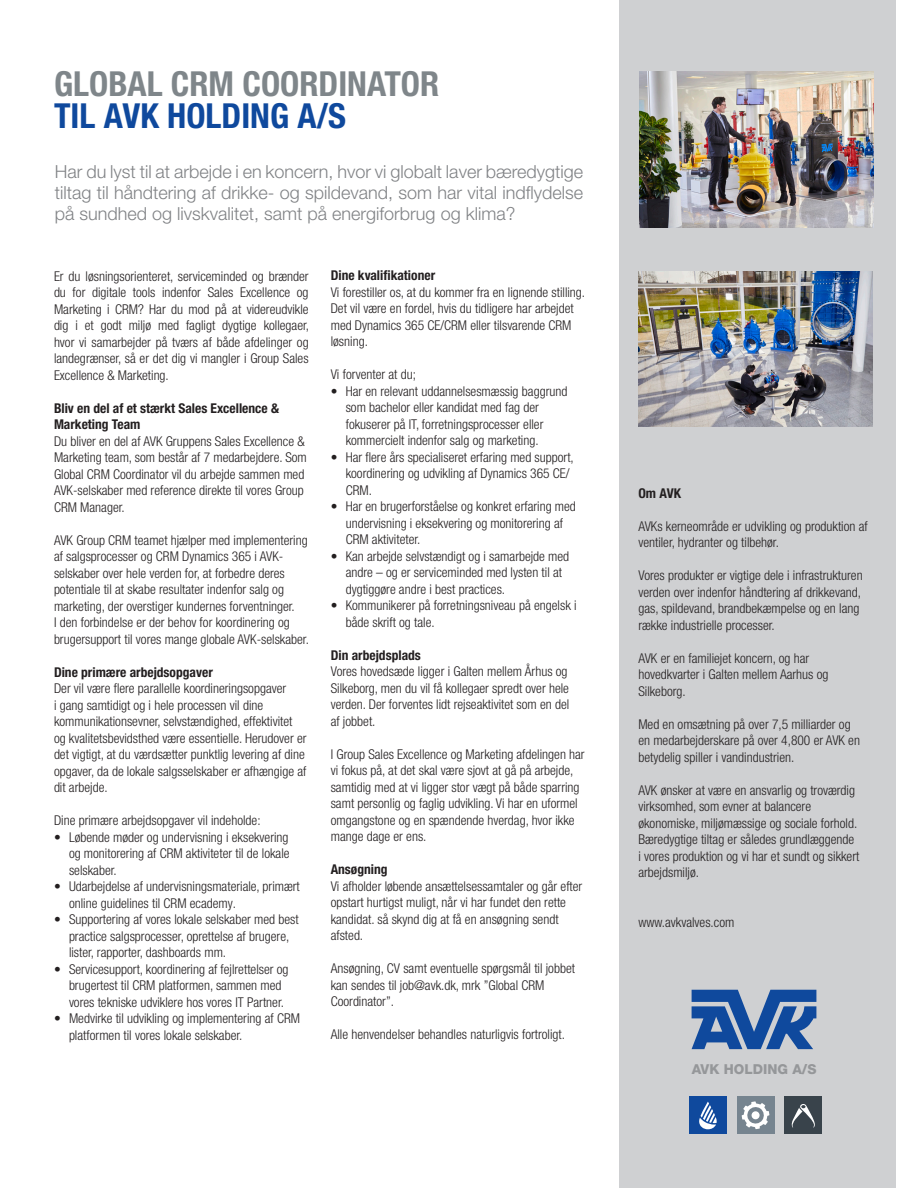
<style>
.page{position:relative;width:918px;height:1188px;background:#fff}
.page>*{position:absolute;margin:0;border:0;box-sizing:border-box;transform-origin:0 0}
.t1{font:700 condensed 34.5px "Helvetica Neue LT Pro";color:#7f868a}
.t2{font:700 condensed 34.5px "Helvetica Neue LT Pro";color:#0f499d}
.t3{font:300 18px/21px "Helvetica Neue LT Pro";color:#808285;text-align:justify}
.t4{font:800 13.65px "Helvetica Neue LT Pro";color:rgb(118 120 123/.65)}
.t5{font:300 condensed 13.5px/16.5px "Helvetica Neue LT Pro";color:#231f20}
.t6{font:700 condensed 13.5px/16.5px "Helvetica Neue LT Pro";color:#231f20}
</style>
<div class="page">
<div style="left:619px;top:0;width:276px;height:1188px;background:#cfd0d2"></div>
<div style="left:689px;top:1097px;width:38px;height:37px;background:#0f499d"></div>
<svg style="left:699px;top:1102px;width:18px;height:27px"></svg>
<div style="left:784px;top:1097px;width:38px;height:37px;background:#39434b"></div>
<svg style="left:792px;top:1104px;width:23px;height:24px"></svg>
<div style="left:737px;top:1097px;width:37px;height:37px;background:#76848f"></div>
<svg style="left:742px;top:1101px;width:27px;height:28px"></svg>
<img style="left:640px;top:72px;width:233px;height:155px">
<svg style="left:692px;top:990px;width:124px;height:59px"></svg>
<img style="left:639px;top:271px;width:234px;height:156px">
<p class="t1" style="left:54px;top:63px;width:387px">GLOBAL CRM COORDINATOR</p>
<p class="t2" style="left:54px;top:94px;width:294px">TIL AVK HOLDING A/S</p>
<p class="t3" style="left:55px;top:160px;width:530px">Har du lyst til at arbejde i en koncern, hvor vi globalt laver bæredygtige tiltag til håndtering af drikke- og spildevand, som har vital indflydelse på sundhed og livskvalitet, samt på energiforbrug og klima?</p>
<p class="t5" style="left:54px;top:268px;width:257px;text-align:justify">Er du løsningsorienteret, serviceminded og brænder du for digitale tools indenfor Sales Excellence og Marketing i CRM? Har du mod på at videreudvikle dig i et godt miljø med fagligt dygtige kollegaer, hvor vi samarbejder på tværs af både afdelinger og landegrænser, så er det dig vi mangler i Group Sales Excellence &amp; Marketing.</p>
<p class="t6" style="left:54px;top:399px;width:227px">Bliv en del af et stærkt Sales Excellence &amp;<br>Marketing Team</p>
<p class="t5" style="left:54px;top:433px;width:254px">Du bliver en del af AVK Gruppens Sales Excellence &amp; Marketing team, som består af 7 medarbejdere. Som Global CRM Coordinator vil du arbejde sammen med AVK-selskaber med reference direkte til vores Group CRM Manager.</p>
<p class="t5" style="left:54px;top:532px;width:256px">AVK Group CRM teamet hjælper med implementering af salgsprocesser og CRM Dynamics 365 i AVK&shy;selskaber over hele verden for, at forbedre deres potentiale til at skabe resultater indenfor salg og marketing, der overstiger kundernes forventninger.<br>I den forbindelse er der behov for koordinering og brugersupport til vores mange globale AVK-selskaber.</p>
<p class="t6" style="left:54px;top:663px;width:160px">Dine primære arbejdsopgaver</p>
<p class="t5" style="left:54px;top:680px;width:254px">Der vil være flere parallelle koordineringsopgaver<br>i gang samtidigt og i hele processen vil dine kommunikationsevner, selvstændighed, effektivitet og kvalitetsbevidsthed være essentielle. Herudover er det vigtigt, at du værdsætter punktlig levering af dine opgaver, da de lokale salgsselskaber er afhængige af dit arbejde.</p>
<p class="t5" style="left:54px;top:812px;width:208px">Dine primære arbejdsopgaver vil indeholde:</p>
<p class="t5" style="left:69px;top:829px;width:222px;text-align:justify;text-indent:-15px">• Løbende møder og undervisning i eksekvering og monitorering af CRM aktiviteter til de lokale selskaber.</p>
<p class="t5" style="left:69px;top:878px;width:232px;text-indent:-15px">• Udarbejdelse af undervisningsmateriale, primært online guidelines til CRM ecademy.</p>
<p class="t5" style="left:69px;top:911px;width:231px;text-indent:-15px">• Supportering af vores lokale selskaber med best practice salgsprocesser, oprettelse af brugere, lister, rapporter, dashboards mm.</p>
<p class="t5" style="left:69px;top:961px;width:221px;text-indent:-15px">• Servicesupport, koordinering af fejlrettelser og brugertest til CRM platformen, sammen med vores tekniske udviklere hos vores IT Partner.</p>
<p class="t5" style="left:69px;top:1010px;width:233px;text-indent:-15px">• Medvirke til udvikling og implementering af CRM platformen til vores lokale selskaber.</p>
<p class="t6" style="left:331px;top:267px;width:106px">Dine kvalifikationer</p>
<p class="t5" style="left:331px;top:284px;width:256px">Vi forestiller os, at du kommer fra en lignende stilling.<br>Det vil være en fordel, hvis du tidligere har arbejdet med Dynamics 365 CE/CRM eller tilsvarende CRM løsning.</p>
<p class="t5" style="left:331px;top:366px;width:87px">Vi forventer at du;</p>
<p class="t5" style="left:346px;top:383px;width:223px;text-indent:-15px">• Har en relevant uddannelsesmæssig baggrund som bachelor eller kandidat med fag der fokuserer på IT, forretningsprocesser eller kommercielt indenfor salg og marketing.</p>
<p class="t5" style="left:346px;top:449px;width:230px;text-indent:-15px">• Har flere års specialiseret erfaring med support, koordinering og udvikling af Dynamics 365 CE/<br>CRM.</p>
<p class="t5" style="left:346px;top:498px;width:232px;text-indent:-15px">• Har en brugerforståelse og konkret erfaring med undervisning i eksekvering og monitorering af<br>CRM aktiviteter.</p>
<p class="t5" style="left:346px;top:548px;width:225px;text-indent:-15px">• Kan arbejde selvstændigt og i samarbejde med andre – og er serviceminded med lysten til at dygtiggøre andre i best practices.</p>
<p class="t5" style="left:346px;top:597px;width:232px;text-indent:-15px">• Kommunikerer på forretningsniveau på engelsk i både skrift og tale.</p>
<p class="t6" style="left:331px;top:647px;width:92px">Din arbejdsplads</p>
<p class="t5" style="left:331px;top:663px;width:240px">Vores hovedsæde ligger i Galten mellem Århus og Silkeborg, men du vil få kollegaer spredt over hele verden. Der forventes lidt rejseaktivitet som en del af jobbet.</p>
<p class="t5" style="left:331px;top:746px;width:255px">I Group Sales Excellence og Marketing afdelingen har vi fokus på, at det skal være sjovt at gå på arbejde, samtidig med at vi ligger stor vægt på både sparring samt personlig og faglig udvikling. Vi har en uformel omgangstone og en spændende hverdag, hvor ikke mange dage er ens.</p>
<p class="t6" style="left:331px;top:861px;width:58px">Ansøgning</p>
<p class="t5" style="left:331px;top:878px;width:253px">Vi afholder løbende ansættelsessamtaler og går efter opstart hurtigst muligt, når vi har fundet den rette kandidat. så skynd dig at få en ansøgning sendt afsted.</p>
<p class="t5" style="left:331px;top:960px;width:246px">Ansøgning, CV samt eventuelle spørgsmål til jobbet kan sendes til job@avk.dk, mrk ”Global CRM<br>Coordinator”.</p>
<p class="t5" style="left:331px;top:1026px;width:236px">Alle henvendelser behandles naturligvis fortroligt.</p>
<p class="t6" style="left:638px;top:484px;width:44px">Om AVK</p>
<p class="t5" style="left:638px;top:518px;width:231px">AVKs kerneområde er udvikling og produktion af ventiler, hydranter og tilbehør.</p>
<p class="t5" style="left:638px;top:567px;width:226px">Vores produkter er vigtige dele i infrastrukturen verden over indenfor håndtering af drikkevand, gas, spildevand, brandbekæmpelse og en lang række industrielle processer.</p>
<p class="t5" style="left:638px;top:650px;width:192px">AVK er en familiejet koncern, og har hovedkvarter i Galten mellem Aarhus og<br>Silkeborg.</p>
<p class="t5" style="left:638px;top:716px;width:223px">Med en omsætning på over 7,5 milliarder og en medarbejderskare på over 4,800 er AVK en betydelig spiller i vandindustrien.</p>
<p class="t5" style="left:638px;top:782px;width:223px">AVK ønsker at være en ansvarlig og troværdig virksomhed, som evner at balancere økonomiske, miljømæssige og sociale forhold.<br>Bæredygtige tiltag er således grundlæggende i vores produktion og vi har et sundt og sikkert arbejdsmiljø.</p>
<p class="t5" style="left:638px;top:914px;width:97px">www.avkvalves.com</p>
<p class="t4" style="left:692px;top:1061px;width:126px">AVK HOLDING A/S</p>
</div>
